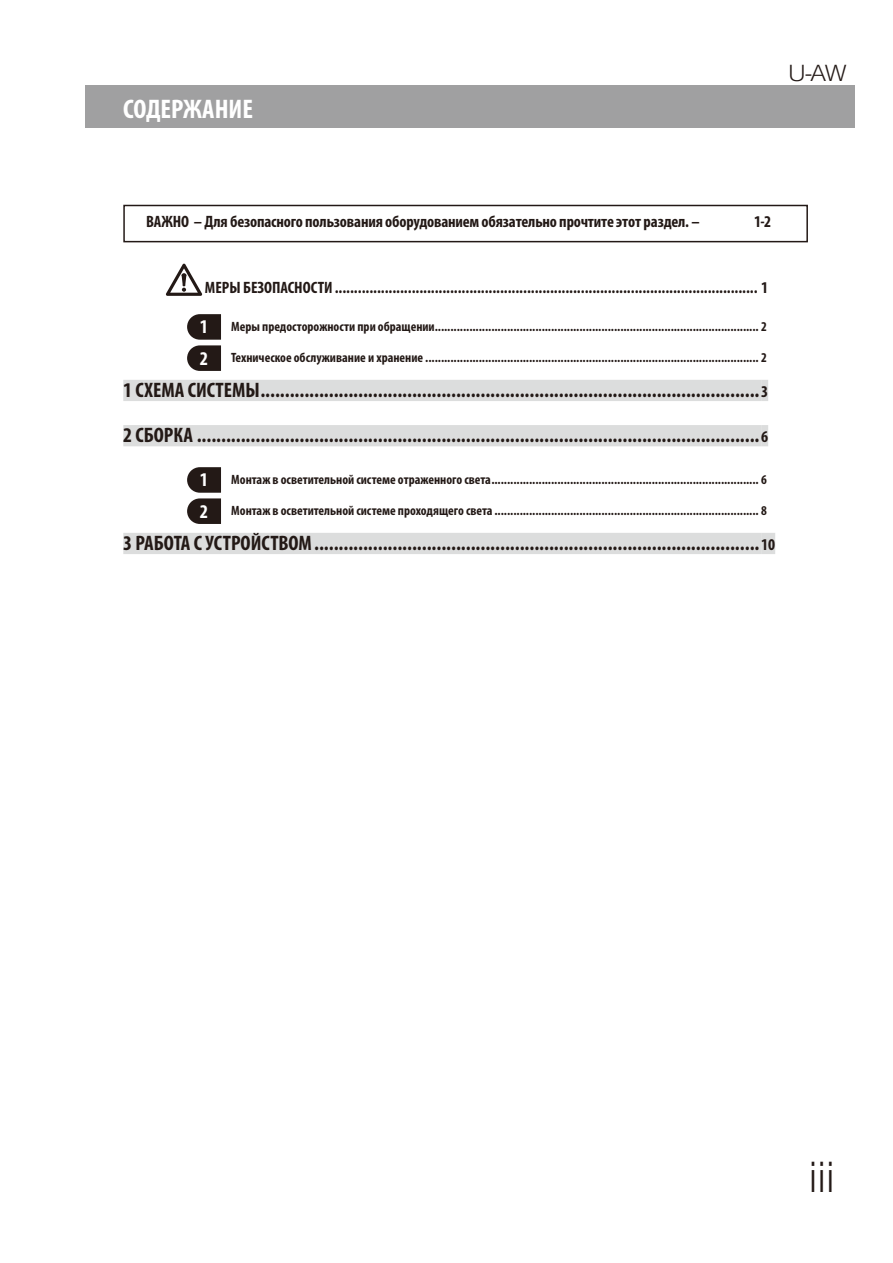
<style>
.page{position:relative;width:893px;height:1263px;background:#fff}
.page>*{position:absolute;margin:0;border:0;box-sizing:border-box;transform-origin:0 0}
.t1{font:42px "Olympus Leicht Normal";color:#231916}
.headline_01_No_numbe{font:700 condensed 27px "Myriad Pro";color:#fff}
.t2{font:22.5px "Olympus Leicht Normal";color:#231916;scale:1.1 1}
.t3{font:700 condensed 21px "Myriad Pro";color:#231916}
.Headline3_No{font:700 condensed 19.5px "Myriad Pro";color:#fff}
.contents_big{font:700 condensed 16.5px "Myriad Pro";letter-spacing:-.01em;color:#231916}
.t4{font:700 condensed 13.5px "Myriad Pro";color:#231916}
.s1{font-size:16.5px}
</style>
<div class="page">
<div style="left:85px;top:85px;width:770px;height:43px;background:#a0a0a1"></div>
<div style="left:123px;top:205px;width:685px;height:37px;border:2px solid #231916"></div>
<div style="left:123px;top:380px;width:638px;height:21px;background:#dcdddd"></div>
<div style="left:761px;top:380px;width:7px;height:21px;background:#dcdddd"></div>
<div style="left:123px;top:425px;width:638px;height:21px;background:#dcdddd"></div>
<div style="left:761px;top:425px;width:7px;height:21px;background:#dcdddd"></div>
<div style="left:123px;top:533px;width:638px;height:21px;background:#dcdddd"></div>
<div style="left:761px;top:533px;width:14px;height:21px;background:#dcdddd"></div>
<svg style="left:166px;top:264px;width:36px;height:32px"></svg>
<svg style="left:187px;top:314px;width:34px;height:57px"></svg>
<svg style="left:187px;top:467px;width:34px;height:57px"></svg>
<p class="headline_01_No_numbe" style="left:123px;top:92px;width:131px">СОДЕРЖАНИЕ</p>
<h3 class="t2" style="left:788px;top:59px;width:54px">U-AW</h3>
<p class="contents_big" style="left:146px;top:211px;width:555px">ВАЖНО – Для безопасного пользования оборудованием обязательно прочтите этот раздел. –</p>
<p class="contents_big" style="left:754px;top:211px;width:19px">1-2</p>
<p class="contents_big" style="left:205px;top:277px;width:565px">МЕРЫ БЕЗОПАСНОСТИ.............................................................................................................. 1</p>
<p class="Headline3_No" style="left:200px;top:315px;width:10px">1</p>
<p class="t4" style="left:231px;top:318px;width:537px">Меры предосторожности при обращении....................................................................................................... 2</p>
<p class="Headline3_No" style="left:200px;top:346px;width:10px">2</p>
<p class="t4" style="left:231px;top:349px;width:537px">Техническое обслуживание и хранение .......................................................................................................... 2</p>
<p class="t3" style="left:123px;top:377px;width:646px">1 СХЕМА СИСТЕМЫ......................................................................................................<span class="s1">3</span></p>
<p class="t3" style="left:123px;top:422px;width:646px">2 СБОРКА ...................................................................................................................<span class="s1">6</span></p>
<p class="Headline3_No" style="left:200px;top:468px;width:10px">1</p>
<p class="t4" style="left:231px;top:471px;width:537px">Монтаж в осветительной системе отраженного света..................................................................................... 6</p>
<p class="Headline3_No" style="left:200px;top:499px;width:10px">2</p>
<p class="t4" style="left:231px;top:502px;width:537px">Монтаж в осветительной системе проходящего света .................................................................................... 8</p>
<p class="t3" style="left:123px;top:530px;width:653px">3 РАБОТА С УСТРОЙСТВОМ...........................................................................................<span class="s1">10</span></p>
<h1 class="t1" style="left:809px;top:1153px;width:27px">iii</h1>
</div>
